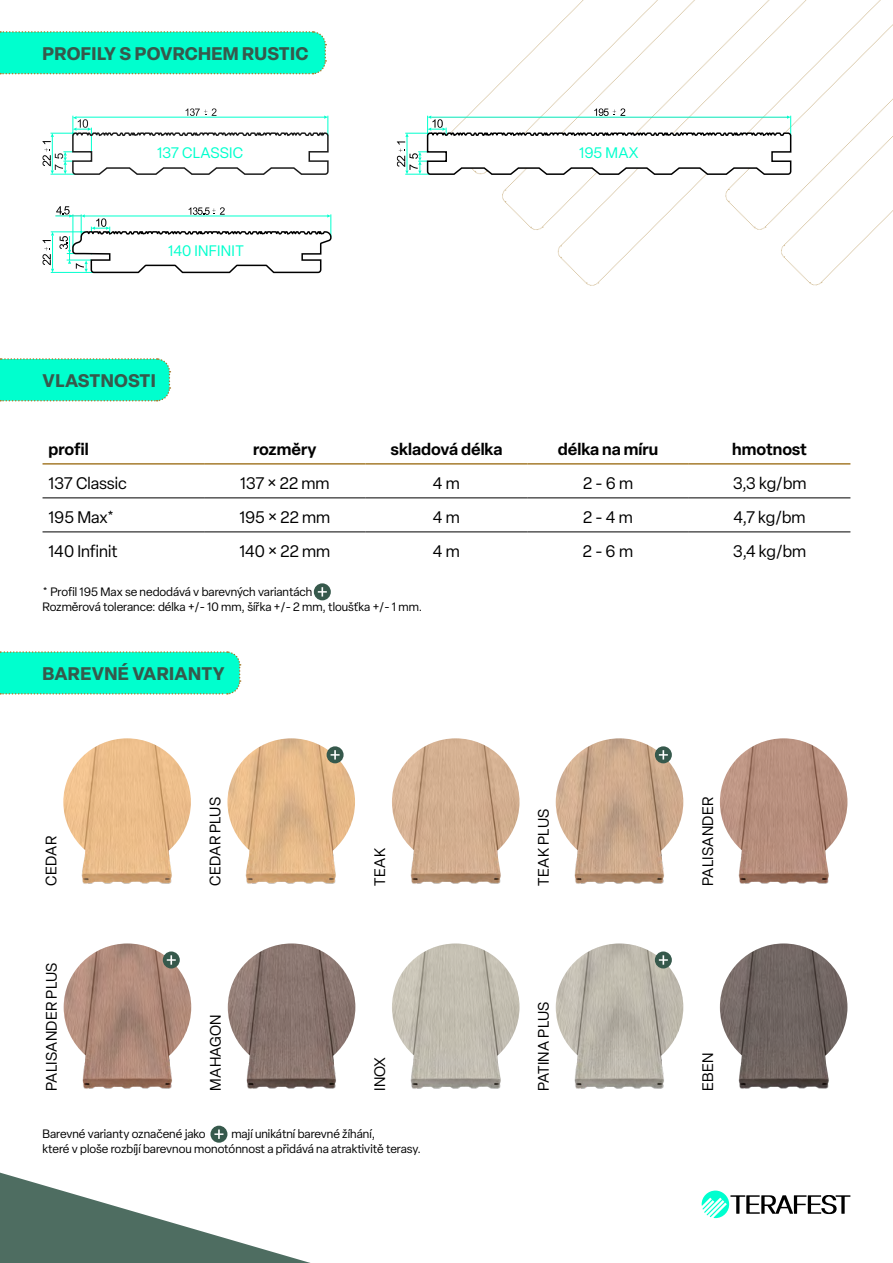
<style>
.page{position:relative;width:893px;height:1263px;background:#fff}
.page>*{position:absolute;margin:0;border:0;box-sizing:border-box;transform-origin:0 0}
.t1{font:700 18px "Elza";letter-spacing:.02em;color:#36594c}
.t2{font:16.5px "Elza";color:#000}
.t3{font:600 16.5px "Elza";color:#000}
.t4{font:15px "Elza";letter-spacing:.02em;color:#000}
.t5{font:15px "Elza";letter-spacing:.02em;color:#00ffce}
.t6{font:12px/14.4px "Elza";color:#000}
</style>
<div class="page">
<svg style="left:702px;top:1190px;width:148px;height:28px"></svg>
<svg style="left:0;top:1002px;width:311px;height:261px"></svg>
<hr style="left:43px;top:463px;width:161px;height:2px;background:#a67c2e">
<hr style="left:204px;top:463px;width:162px;height:2px;background:#a67c2e">
<hr style="left:366px;top:463px;width:161px;height:2px;background:#a67c2e">
<hr style="left:527px;top:463px;width:162px;height:2px;background:#a67c2e">
<hr style="left:689px;top:463px;width:161px;height:2px;background:#a67c2e">
<hr style="left:43px;top:497px;width:161px;height:1px;background:#000">
<hr style="left:204px;top:497px;width:162px;height:1px;background:#000">
<hr style="left:366px;top:497px;width:161px;height:1px;background:#000">
<hr style="left:527px;top:497px;width:162px;height:1px;background:#000">
<hr style="left:689px;top:497px;width:161px;height:1px;background:#000">
<hr style="left:43px;top:531px;width:161px;height:1px;background:#000">
<hr style="left:204px;top:531px;width:162px;height:1px;background:#000">
<hr style="left:366px;top:531px;width:161px;height:1px;background:#000">
<hr style="left:527px;top:531px;width:162px;height:1px;background:#000">
<hr style="left:689px;top:531px;width:161px;height:1px;background:#000">
<svg style="left:0;top:31px;width:327px;height:44px;background:#0ffbcb"></svg>
<svg style="left:0;top:358px;width:171px;height:44px;background:#12fbcc"></svg>
<svg style="left:0;top:651px;width:241px;height:44px;background:#11fbcc"></svg>
<svg style="left:396px;top:0;width:497px;height:286px"></svg>
<svg style="left:43px;top:206px;width:289px;height:68px"></svg>
<img style="left:392px;top:943px;width:127px;height:146px">
<img style="left:392px;top:738px;width:127px;height:146px">
<img style="left:63px;top:738px;width:128px;height:146px">
<img style="left:720px;top:738px;width:127px;height:146px">
<img style="left:228px;top:943px;width:127px;height:148px">
<img style="left:720px;top:943px;width:127px;height:146px">
<img style="left:556px;top:738px;width:127px;height:146px">
<div style="left:655px;top:746px;width:17px;height:17px;background:#36594c;border-radius:50%"></div>
<svg style="left:659px;top:750px;width:9px;height:9px"></svg>
<img style="left:556px;top:943px;width:127px;height:146px">
<div style="left:655px;top:951px;width:17px;height:17px;background:#36594c;border-radius:50%"></div>
<svg style="left:659px;top:955px;width:9px;height:10px"></svg>
<img style="left:64px;top:943px;width:127px;height:148px">
<div style="left:163px;top:951px;width:17px;height:17px;background:#36594c;border-radius:50%"></div>
<svg style="left:167px;top:955px;width:9px;height:10px"></svg>
<img style="left:227px;top:738px;width:128px;height:146px">
<div style="left:327px;top:746px;width:17px;height:17px;background:#36594c;border-radius:50%"></div>
<svg style="left:331px;top:750px;width:9px;height:9px"></svg>
<div style="left:210px;top:1126px;width:17px;height:17px;background:#36594c;border-radius:50%"></div>
<svg style="left:214px;top:1129px;width:9px;height:10px"></svg>
<div style="left:314px;top:583px;width:17px;height:17px;background:#36594c;border-radius:50%"></div>
<svg style="left:318px;top:587px;width:9px;height:9px"></svg>
<svg style="left:43px;top:108px;width:286px;height:67px"></svg>
<h1 class="t1" style="left:43px;top:40px;width:267px">PROFILY S POVRCHEM RUSTIC</h1>
<p class="t5" style="left:157px;top:143px;width:88px">137 CLASSIC</p>
<p class="t5" style="left:168px;top:240px;width:77px">140 INFINIT</p>
<h1 class="t1" style="left:43px;top:367px;width:115px">VLASTNOSTI</h1>
<p class="t5" style="left:579px;top:143px;width:61px">195 MAX</p>
<h2 class="t3" style="left:49px;top:437px;width:42px">profil</h2>
<h2 class="t3" style="left:253px;top:437px;width:65px">rozměry</h2>
<h2 class="t3" style="left:390px;top:437px;width:113px">skladová délka</h2>
<h2 class="t3" style="left:558px;top:437px;width:102px">délka na míru</h2>
<h2 class="t3" style="left:732px;top:437px;width:76px">hmotnost</h2>
<h2 class="t2" style="left:49px;top:472px;width:80px">137 Classic</h2>
<h2 class="t2" style="left:240px;top:472px;width:91px">137 × 22 mm</h2>
<h2 class="t2" style="left:433px;top:472px;width:28px">4 m</h2>
<h2 class="t2" style="left:583px;top:472px;width:52px">2 - 6 m</h2>
<h2 class="t2" style="left:733px;top:472px;width:75px">3,3 kg/bm</h2>
<h2 class="t2" style="left:48px;top:506px;width:67px">195 Max*</h2>
<h2 class="t2" style="left:239px;top:506px;width:92px">195 × 22 mm</h2>
<h2 class="t2" style="left:433px;top:506px;width:28px">4 m</h2>
<h2 class="t2" style="left:583px;top:506px;width:51px">2 - 4 m</h2>
<h2 class="t2" style="left:734px;top:506px;width:74px">4,7 kg/bm</h2>
<h2 class="t2" style="left:48px;top:540px;width:71px">140 Infinit</h2>
<h2 class="t2" style="left:239px;top:540px;width:92px">140 × 22 mm</h2>
<h2 class="t2" style="left:433px;top:540px;width:28px">4 m</h2>
<h2 class="t2" style="left:583px;top:540px;width:52px">2 - 6 m</h2>
<h2 class="t2" style="left:733px;top:540px;width:75px">3,4 kg/bm</h2>
<p class="t6" style="left:43px;top:585px;width:381px">* Profil 195 Max se nedodává v barevných variantách<br>Rozměrová tolerance: délka +/- 10 mm, šířka +/- 2 mm, tloušťka +/- 1 mm.</p>
<h1 class="t1" style="left:43px;top:660px;width:184px">BAREVNÉ VARIANTY</h1>
<p class="t4" style="left:205px;top:885px;width:90px;rotate:-90deg">CEDAR PLUS</p>
<p class="t4" style="left:41px;top:885px;width:51px;rotate:-90deg">CEDAR</p>
<p class="t4" style="left:370px;top:885px;width:39px;rotate:-90deg">TEAK</p>
<p class="t4" style="left:42px;top:1091px;width:130px;rotate:-90deg">PALISANDER PLUS</p>
<p class="t4" style="left:206px;top:1091px;width:78px;rotate:-90deg">MAHAGON</p>
<p class="t4" style="left:370px;top:1091px;width:35px;rotate:-90deg">INOX</p>
<p class="t6" style="left:43px;top:1127px;width:380px;text-indent:189px">mají unikátní barevné žíhání,<br>které v ploše rozbíjí barevnou monotónnost a přidává na atraktivitě terasy.</p>
<p class="t6" style="left:43px;top:1127px;width:165px">Barevné varianty označené jako</p>
<p class="t4" style="left:534px;top:885px;width:78px;rotate:-90deg">TEAK PLUS</p>
<p class="t4" style="left:534px;top:1091px;width:91px;rotate:-90deg">PATINA PLUS</p>
<p class="t4" style="left:698px;top:885px;width:90px;rotate:-90deg">PALISANDER</p>
<p class="t4" style="left:698px;top:1091px;width:40px;rotate:-90deg">EBEN</p>
</div>
